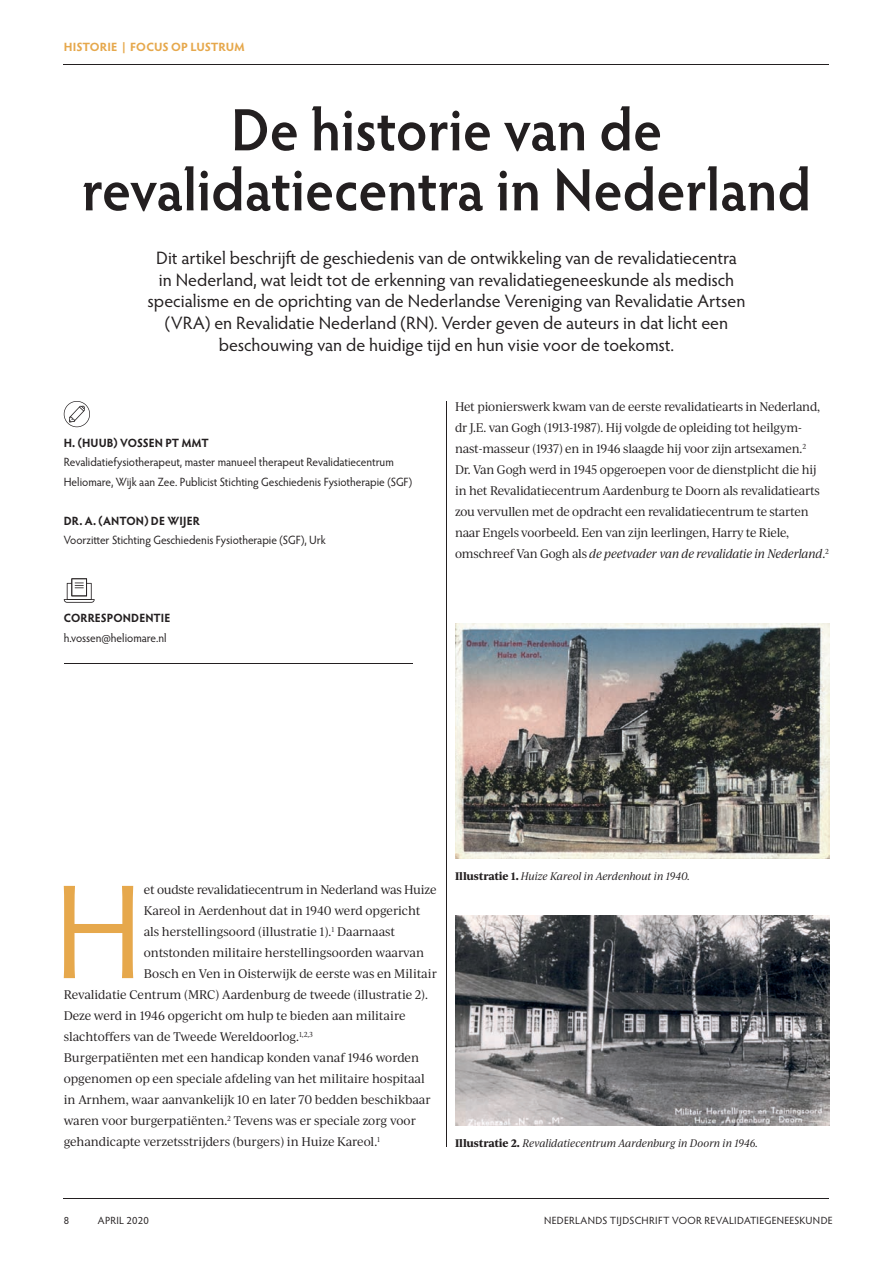
<style>
.page{position:relative;width:893px;height:1263px;background:#fff}
.page>*{position:absolute;margin:0;border:0;box-sizing:border-box;transform-origin:0 0}
.t1{font:134.7px "Hypatia Sans Pro";color:#e6a84c;scale:.95 1}
.t2{font:600 60px/60px "Hypatia Sans Pro";letter-spacing:-.005em;color:#231f20;text-align:center;scale:.95 1}
.t3{font:18px/21.6px "Hypatia Sans Pro";letter-spacing:-.005em;color:#231f20;text-align:center}
.t4{font:12px "Ivy Journal";letter-spacing:-.015em;color:#231f20;scale:.95 1}
.t5{font:12px/21px "Ivy Journal";letter-spacing:-.015em;color:#231f20;scale:.94 1}
.t6{font:12px/19.5px "Hypatia Sans Pro";color:#231f20;scale:.95 1}
.t7{font:700 12px "Hypatia Sans Pro";letter-spacing:.005em;color:#231f20;scale:.95 1}
.t8{font:700 12px "Hypatia Sans Pro";letter-spacing:-.005em;color:#e6a84c}
.t9{font:italic 10.5px "Ivy Journal";letter-spacing:-.01em;color:#231f20;scale:.95 1}
.t10{font:10.5px "Hypatia Sans Pro";letter-spacing:.03em;color:#231f20}
.s1{font-style:italic}
.s2{font-weight:700;font-style:normal}
</style>
<div class="page">
<hr style="left:64px;top:1198px;width:765px;height:1px;background:#231f20">
<hr style="left:64px;top:64px;width:765px;height:1px;background:#231f20">
<svg style="left:64px;top:401px;width:26px;height:26px"></svg>
<svg style="left:64px;top:578px;width:31px;height:25px"></svg>
<hr style="left:446px;top:401px;width:1px;height:745px;background:#231f20">
<hr style="left:64px;top:663px;width:348px;height:1px;background:#231f20">
<img style="left:455px;top:623px;width:374px;height:235px">
<img style="left:455px;top:915px;width:374px;height:210px">
<p class="t8" style="left:64px;top:38px;width:182px">HISTORIE | FOCUS OP LUSTRUM</p>
<h2 class="t2" style="left:82px;top:97px;width:769px">De historie van de revalidatiecentra in Nederland</h2>
<p class="t3" style="left:148px;top:247px;width:599px">Dit artikel beschrijft de geschiedenis van de ontwikkeling van de revalidatiecentra in Nederland, wat leidt tot de erkenning van revalidatiegeneeskunde als medisch specialisme en de oprichting van de Nederlandse Vereniging van Revalidatie Artsen (VRA) en Revalidatie Nederland (RN). Verder geven de auteurs in dat licht een beschouwing van de huidige tijd en hun visie voor de toekomst.</p>
<p class="t7" style="left:64px;top:434px;width:154px">H. (HUUB) VOSSEN PT MMT</p>
<p class="t6" style="left:64px;top:452px;width:368px">Revalidatiefysiotherapeut, master manueel therapeut Revalidatiecentrum<br>Heliomare, Wijk aan Zee. Publicist Stichting Geschiedenis Fysiotherapie (SGF)</p>
<p class="t7" style="left:64px;top:512px;width:145px">DR. A. (ANTON) DE WIJER</p>
<p class="t6" style="left:64px;top:530px;width:277px">Voorzitter Stichting Geschiedenis Fysiotherapie (SGF), Urk</p>
<p class="t7" style="left:64px;top:610px;width:114px">CORRESPONDENTIE</p>
<p class="t6" style="left:64px;top:627px;width:110px">h.vossen@heliomare.nl</p>
<p class="t5" style="left:455px;top:396px;width:399px">Het pionierswerk kwam van de eerste revalidatiearts in Nederland, dr J.E. van Gogh (1913-1987). Hij volgde de opleiding tot heilgym&shy;nast-masseur (1937) en in 1946 slaagde hij voor zijn artsexamen.<sup>2<br></sup>Dr. Van Gogh werd in 1945 opgeroepen voor de dienstplicht die hij in het Revalidatiecentrum Aardenburg te Doorn als revalidatiearts zou vervullen met de opdracht een revalidatiecentrum te starten naar Engels voorbeeld. Een van zijn leerlingen, Harry te Riele, omschreef Van Gogh als <span class="s1">de peetvader van de revalidatie in Nederland</span>.<sup>2</sup></p>
<h1 class="t1" style="left:54px;top:842px;width:94px">H</h1>
<p class="t4" style="left:144px;top:881px;width:310px">et oudste revalidatiecentrum in Nederland was Huize</p>
<p class="t4" style="left:144px;top:902px;width:293px">Kareol in Aerdenhout dat in 1940 werd opgericht</p>
<p class="t4" style="left:144px;top:923px;width:266px">als herstellingsoord (illustratie 1).<sup>1</sup> Daarnaast</p>
<p class="t4" style="left:144px;top:944px;width:297px">ontstonden militaire herstellingsoorden waarvan</p>
<p class="t4" style="left:144px;top:965px;width:310px">Bosch en Ven in Oisterwijk de eerste was en Militair</p>
<p class="t4" style="left:64px;top:986px;width:385px">Revalidatie Centrum (MRC) Aardenburg de tweede (illustratie 2).</p>
<p class="t4" style="left:64px;top:1007px;width:361px">Deze werd in 1946 opgericht om hulp te bieden aan militaire</p>
<p class="t4" style="left:64px;top:1028px;width:264px">slachtoffers van de Tweede Wereldoorlog.<sup>1,2,3</sup></p>
<p class="t4" style="left:64px;top:1049px;width:376px">Burgerpatiënten met een handicap konden vanaf 1946 worden</p>
<p class="t4" style="left:64px;top:1070px;width:382px">opgenomen op een speciale afdeling van het militaire hospitaal</p>
<p class="t4" style="left:64px;top:1091px;width:388px">in Arnhem, waar aanvankelijk 10 en later 70 bedden beschikbaar</p>
<p class="t4" style="left:64px;top:1112px;width:372px">waren voor burgerpatiënten.<sup>2</sup> Tevens was er speciale zorg voor</p>
<p class="t4" style="left:64px;top:1133px;width:335px">gehandicapte verzetsstrijders (burgers) in Huize Kareol.<sup>1</sup></p>
<p class="t9" style="left:455px;top:868px;width:249px"><span class="s2">Illustratie 1.</span> Huize Kareol in Aerdenhout in 1940.</p>
<p class="t9" style="left:455px;top:1135px;width:320px"><span class="s2">Illustratie 2.</span> Revalidatiecentrum Aardenburg in Doorn in 1946.</p>
<p class="t10" style="left:64px;top:1213px;width:7px">8</p>
<p class="t10" style="left:98px;top:1213px;width:53px">APRIL 2020</p>
<p class="t10" style="left:544px;top:1213px;width:290px">NEDERLANDS TIJDSCHRIFT VOOR REVALIDATIEGENEESKUNDE</p>
</div>
